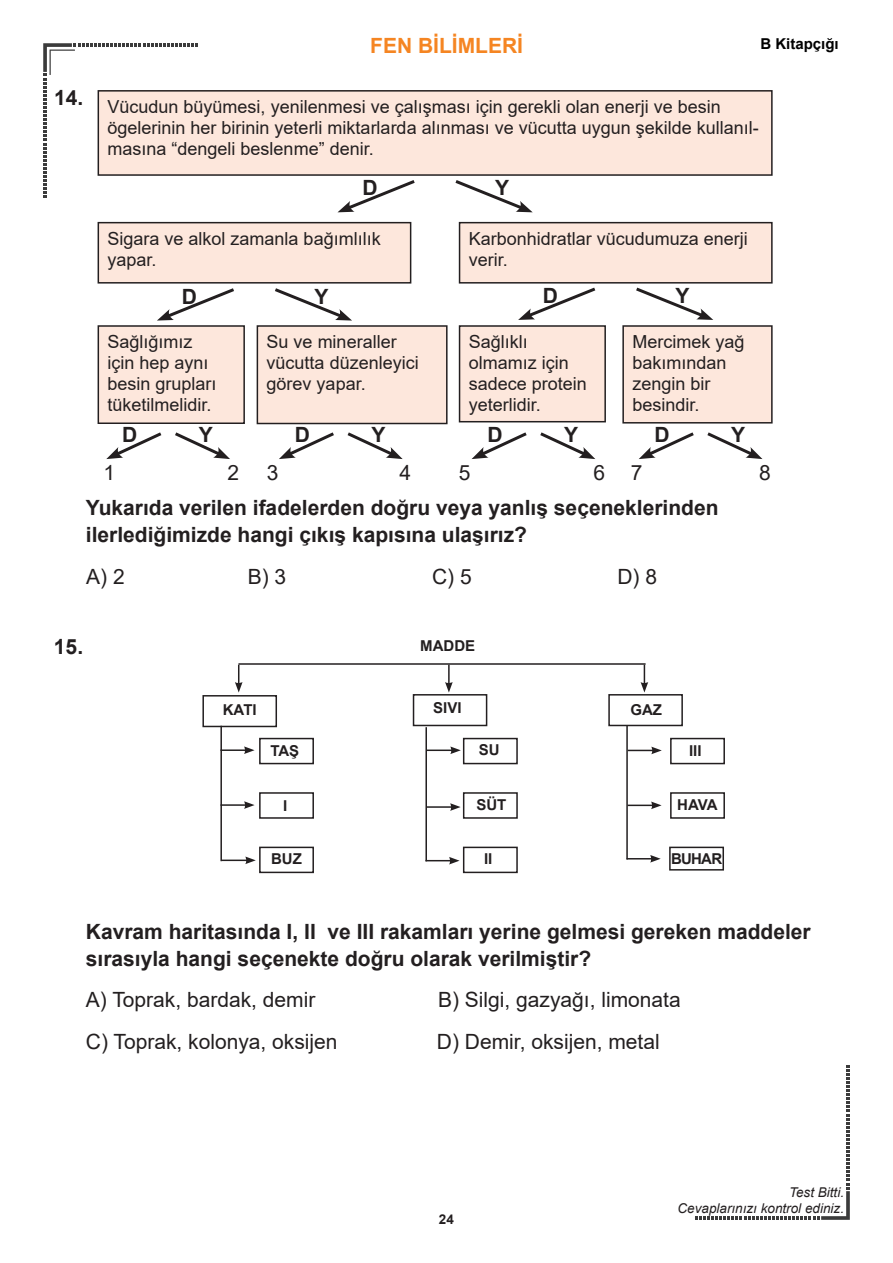
<style>
.page{position:relative;width:893px;height:1263px;background:#fff}
.page>*{position:absolute;margin:0;border:0;box-sizing:border-box;transform-origin:0 0}
.t1{font:700 21px/27px "Arial";color:#231f20}
.t2{font:21px "Arial";color:#231f20}
.t3{font:700 21px "Arial";color:#f58522}
.t4{font:18px/21px "Arial";color:#231f20}
.t5{font:700 15px "Arial";color:#231f20}
.t6{font:700 15px "Arial";color:#000}
.t7{font:italic 13.5px/16.2px "Arial";color:#231f20;text-align:right}
.t8{font:700 13.5px "Arial";color:#231f20}
</style>
<div class="page">
<svg style="left:43px;top:43px;width:155px;height:155px"></svg>
<svg style="left:695px;top:1065px;width:155px;height:155px"></svg>
<div style="left:98px;top:223px;width:313px;height:60px;background:#fde7dc"></div>
<div style="left:98px;top:222px;width:313px;height:62px;border:2px solid #231f20"></div>
<div style="left:460px;top:223px;width:312px;height:60px;background:#fde7dc"></div>
<div style="left:459px;top:222px;width:314px;height:62px;border:2px solid #231f20"></div>
<div style="left:98px;top:326px;width:146px;height:97px;background:#fde7dc"></div>
<div style="left:98px;top:325px;width:147px;height:99px;border:2px solid #231f20"></div>
<div style="left:257px;top:326px;width:190px;height:97px;background:#fde7dc"></div>
<div style="left:257px;top:325px;width:191px;height:99px;border:2px solid #231f20"></div>
<svg style="left:338px;top:180px;width:77px;height:32px"></svg>
<svg style="left:455px;top:180px;width:77px;height:32px"></svg>
<svg style="left:518px;top:287px;width:78px;height:33px"></svg>
<svg style="left:636px;top:287px;width:77px;height:33px"></svg>
<svg style="left:157px;top:288px;width:77px;height:33px"></svg>
<svg style="left:275px;top:288px;width:77px;height:33px"></svg>
<div style="left:623px;top:326px;width:149px;height:97px;background:#fde7dc"></div>
<div style="left:622px;top:325px;width:151px;height:99px;border:2px solid #231f20"></div>
<div style="left:460px;top:326px;width:145px;height:96px;background:#fde7dc"></div>
<div style="left:459px;top:325px;width:147px;height:97px;border:2px solid #231f20"></div>
<div style="left:98px;top:91px;width:674px;height:84px;background:#fde7dc"></div>
<div style="left:98px;top:90px;width:675px;height:86px;border:2px solid #231f20"></div>
<svg style="left:175px;top:432px;width:55px;height:27px"></svg>
<svg style="left:106px;top:432px;width:56px;height:27px"></svg>
<svg style="left:347px;top:432px;width:56px;height:27px"></svg>
<svg style="left:279px;top:432px;width:55px;height:27px"></svg>
<svg style="left:540px;top:432px;width:55px;height:27px"></svg>
<svg style="left:472px;top:432px;width:55px;height:27px"></svg>
<svg style="left:707px;top:432px;width:55px;height:27px"></svg>
<svg style="left:639px;top:432px;width:55px;height:27px"></svg>
<svg style="left:235px;top:665px;width:8px;height:27px"></svg>
<svg style="left:445px;top:665px;width:8px;height:27px"></svg>
<svg style="left:641px;top:665px;width:7px;height:27px"></svg>
<hr style="left:238px;top:663px;width:408px;height:2px;background:#231f20">
<svg style="left:628px;top:747px;width:34px;height:7px"></svg>
<div style="left:202px;top:695px;width:75px;height:32px;border:2px solid #231f20"></div>
<div style="left:259px;top:738px;width:55px;height:26px;border:2px solid #231f20"></div>
<div style="left:463px;top:738px;width:55px;height:26px;border:2px solid #231f20"></div>
<div style="left:670px;top:738px;width:55px;height:26px;border:2px solid #231f20"></div>
<div style="left:669px;top:847px;width:55px;height:23px;border:2px solid #231f20"></div>
<div style="left:670px;top:792px;width:55px;height:27px;border:2px solid #231f20"></div>
<div style="left:463px;top:792px;width:55px;height:27px;border:2px solid #231f20"></div>
<div style="left:463px;top:847px;width:55px;height:26px;border:2px solid #231f20"></div>
<div style="left:259px;top:792px;width:55px;height:27px;border:2px solid #231f20"></div>
<div style="left:259px;top:847px;width:55px;height:26px;border:2px solid #231f20"></div>
<div style="left:413px;top:694px;width:74px;height:32px;border:2px solid #231f20"></div>
<div style="left:608px;top:694px;width:75px;height:32px;border:2px solid #231f20"></div>
<hr style="left:220px;top:726px;width:2px;height:135px;background:#231f20">
<hr style="left:425px;top:727px;width:2px;height:134px;background:#231f20">
<hr style="left:626px;top:726px;width:2px;height:133px;background:#231f20">
<hr style="left:220px;top:749px;width:26px;height:2px;background:#231f20">
<svg style="left:244px;top:746px;width:11px;height:8px"></svg>
<hr style="left:427px;top:749px;width:26px;height:2px;background:#231f20">
<svg style="left:450px;top:746px;width:11px;height:8px"></svg>
<svg style="left:627px;top:801px;width:35px;height:8px"></svg>
<svg style="left:627px;top:855px;width:34px;height:7px"></svg>
<hr style="left:427px;top:806px;width:25px;height:2px;background:#231f20">
<svg style="left:450px;top:803px;width:11px;height:8px"></svg>
<svg style="left:425px;top:857px;width:35px;height:7px"></svg>
<hr style="left:220px;top:804px;width:26px;height:2px;background:#231f20">
<svg style="left:244px;top:801px;width:11px;height:8px"></svg>
<hr style="left:222px;top:859px;width:26px;height:2px;background:#231f20">
<svg style="left:245px;top:856px;width:11px;height:8px"></svg>
<div style="left:491px;top:1187px;width:353px;height:26px;background:#fff"></div>
<p class="t1" style="left:54px;top:84px;width:31px">14.</p>
<p class="t3" style="left:370px;top:30px;width:154px">FEN BİLİMLERİ</p>
<p class="t6" style="left:760px;top:33px;width:80px">B Kitapçığı</p>
<p class="t4" style="left:108px;top:96px;width:653px">Vücudun büyümesi, yenilenmesi ve çalışması için gerekli olan enerji ve besin ögelerinin her birinin yeterli miktarlarda alınması ve vücutta uygun şekilde kullanıl&shy;masına “dengeli beslenme” denir.</p>
<p class="t1" style="left:362px;top:175px;width:17px">D</p>
<p class="t1" style="left:495px;top:175px;width:16px">Y</p>
<p class="t4" style="left:108px;top:228px;width:275px">Sigara ve alkol zamanla bağımlılık yapar.</p>
<p class="t4" style="left:469px;top:228px;width:281px">Karbonhidratlar vücudumuza enerji verir.</p>
<p class="t1" style="left:182px;top:283px;width:17px">D</p>
<p class="t1" style="left:314px;top:283px;width:16px">Y</p>
<p class="t1" style="left:543px;top:282px;width:17px">D</p>
<p class="t1" style="left:676px;top:282px;width:16px">Y</p>
<p class="t4" style="left:632px;top:331px;width:114px">Mercimek yağ bakımından zengin bir besindir.</p>
<p class="t4" style="left:108px;top:331px;width:111px">Sağlığımız için hep aynı besin grupları tüketilmelidir.</p>
<p class="t4" style="left:267px;top:331px;width:154px">Su ve mineraller vücutta düzenleyici görev yapar.</p>
<p class="t4" style="left:469px;top:331px;width:120px">Sağlıklı olmamız için sadece protein yeterlidir.</p>
<p class="t1" style="left:122px;top:421px;width:17px">D</p>
<p class="t1" style="left:199px;top:421px;width:16px">Y</p>
<p class="t1" style="left:295px;top:421px;width:17px">D</p>
<p class="t1" style="left:371px;top:421px;width:16px">Y</p>
<p class="t1" style="left:487px;top:421px;width:17px">D</p>
<p class="t1" style="left:564px;top:421px;width:16px">Y</p>
<p class="t1" style="left:655px;top:421px;width:17px">D</p>
<p class="t1" style="left:731px;top:421px;width:16px">Y</p>
<p class="t2" style="left:103px;top:458px;width:13px">1</p>
<p class="t2" style="left:227px;top:458px;width:13px">2</p>
<p class="t2" style="left:267px;top:458px;width:13px">3</p>
<p class="t2" style="left:399px;top:458px;width:13px">4</p>
<p class="t2" style="left:459px;top:458px;width:13px">5</p>
<p class="t2" style="left:593px;top:458px;width:51px">6 7</p>
<p class="t2" style="left:759px;top:458px;width:13px">8</p>
<p class="t1" style="left:86px;top:495px;width:634px">Yukarıda verilen ifadelerden doğru veya yanlış seçeneklerinden ilerlediğimizde hangi çıkış kapısına ulaşırız?</p>
<p class="t2" style="left:86px;top:562px;width:40px">A) 2</p>
<p class="t2" style="left:248px;top:562px;width:40px">B) 3</p>
<p class="t2" style="left:432px;top:562px;width:41px">C) 5</p>
<p class="t2" style="left:617px;top:562px;width:41px">D) 8</p>
<p class="t1" style="left:54px;top:633px;width:31px">15.</p>
<p class="t5" style="left:223px;top:700px;width:35px">KATI</p>
<p class="t5" style="left:270px;top:740px;width:30px">TAŞ</p>
<p class="t5" style="left:283px;top:795px;width:6px">I</p>
<p class="t5" style="left:271px;top:848px;width:32px">BUZ</p>
<p class="t5" style="left:420px;top:635px;width:56px">MADDE</p>
<p class="t5" style="left:433px;top:697px;width:30px">SIVI</p>
<p class="t5" style="left:630px;top:700px;width:33px">GAZ</p>
<p class="t5" style="left:479px;top:739px;width:22px">SU</p>
<p class="t5" style="left:689px;top:741px;width:14px">III</p>
<p class="t5" style="left:476px;top:794px;width:31px">SÜT</p>
<p class="t5" style="left:484px;top:848px;width:10px">II</p>
<p class="t5" style="left:677px;top:794px;width:42px">HAVA</p>
<p class="t5" style="left:671px;top:848px;width:53px">BUHAR</p>
<p class="t1" style="left:86px;top:918px;width:726px">Kavram haritasında I, II ve III rakamları yerine gelmesi gereken maddeler sırasıyla hangi seçenekte doğru olarak verilmiştir?</p>
<p class="t2" style="left:86px;top:985px;width:231px">A) Toprak, bardak, demir</p>
<p class="t2" style="left:438px;top:985px;width:244px">B) Silgi, gazyağı, limonata</p>
<p class="t2" style="left:86px;top:1027px;width:253px">C) Toprak, kolonya, oksijen</p>
<p class="t2" style="left:437px;top:1027px;width:224px">D) Demir, oksijen, metal</p>
<p class="t8" style="left:439px;top:1210px;width:17px">24</p>
<p class="t7" style="left:677px;top:1184px;width:168px">Test Bitti.<br>Cevaplarınızı kontrol ediniz.</p>
<p class="t7" style="left:710px;top:1197px;width:134px">Diğer sayfaya geçiniz.</p>
</div>
